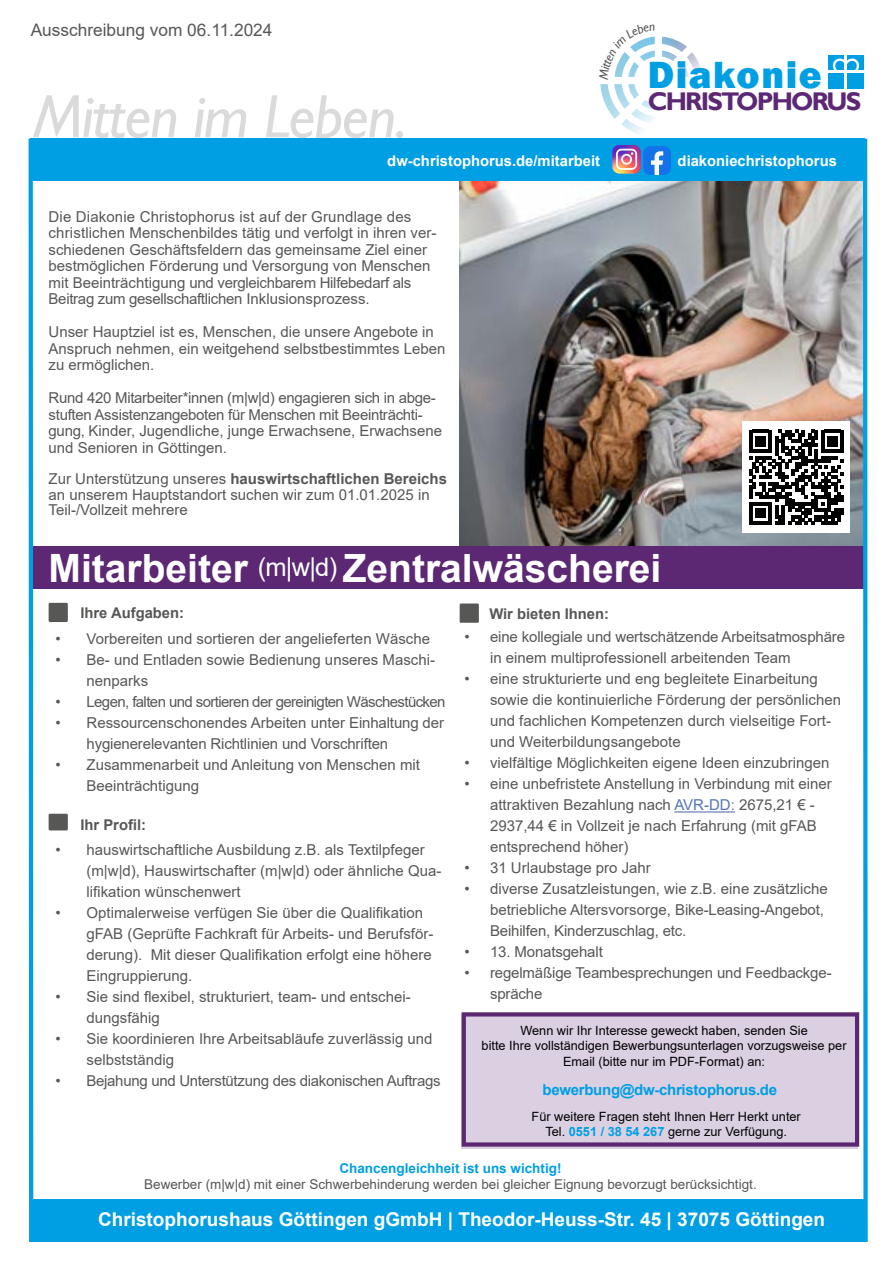
<style>
.page{position:relative;width:893px;height:1263px;background:#fff}
.page>*{position:absolute;margin:0;border:0;box-sizing:border-box;transform-origin:0 0}
.t1{font:italic 61.5px "Gill Sans";letter-spacing:-.02em;color:#dadada}
.t2{font:700 39px "Arial";color:#fff}
.t3{font:800 39px "Franklin Gothic";letter-spacing:.04em;color:#009fe3}
.t4{font:700 25.5px "Gill Sans";letter-spacing:-.07em;color:#5c2874}
.t5{font:700 19.05px "Arial";color:#fff}
.t6{font:17.25px "Arial";color:#575756}
.t7{font:15px/21px "Arial";color:#575756}
.t8{font:15px/16.5px "Arial";letter-spacing:-.02em;color:#575756}
.t9{font:15px "Arial";letter-spacing:-.04em;color:#575756}
.t10{font:700 15px "Arial";letter-spacing:-.02em;color:#009fe3}
.t11{font:700 14.85px "Arial";color:#fff}
.t12{font:700 14.85px "Arial";color:#575756}
.t13{font:13.5px "Arial";color:#575756}
.t14{font:700 13.5px "Arial";color:#009fe3}
.t15{font:12.75px/15.3px "Arial";color:#000;text-align:center}
.s1{font-weight:700}
.s2{color:#5576af}
.s3{font-weight:700;color:#009fe3}
</style>
<div class="page">
<img style="left:460px;top:181px;width:401px;height:365px">
<div style="left:31px;top:139px;width:834px;height:42px;background:#009fe3"></div>
<div style="left:31px;top:546px;width:834px;height:43px;background:#5c2874"></div>
<hr style="left:674px;top:811px;width:61px;height:1px;background:#5576af">
<div style="left:49px;top:814px;width:19px;height:16px;background:#575756"></div>
<div style="left:460px;top:603px;width:19px;height:20px;background:#575756"></div>
<div style="left:742px;top:421px;width:108px;height:111px;background:#fff"></div>
<svg style="left:749px;top:430px;width:95px;height:95px"></svg>
<div style="left:49px;top:603px;width:19px;height:19px;background:#575756"></div>
<svg style="left:662px;top:84px;width:54px;height:55px"></svg>
<svg style="left:662px;top:37px;width:39px;height:40px"></svg>
<div style="left:828px;top:55px;width:35px;height:33px;background:#009fe3"></div>
<hr style="left:845px;top:55px;width:2px;height:33px;background:#fff">
<hr style="left:828px;top:70px;width:35px;height:3px;background:#fff">
<svg style="left:832px;top:57px;width:28px;height:13px"></svg>
<div style="left:643px;top:146px;width:28px;height:29px;background:#1473eb;border-radius:7px"></div>
<svg style="left:651px;top:151px;width:12px;height:24px"></svg>
<svg style="left:612px;top:145px;width:29px;height:29px"></svg>
<div style="left:31px;top:1199px;width:834px;height:43px;background:#009fe3"></div>
<div style="left:462px;top:1013px;width:396px;height:135px;background:#dbd0e2"></div>
<div style="left:462px;top:1012px;width:397px;height:135px;border:4px solid #5c2874"></div>
<svg style="left:28px;top:138px;width:7px;height:1104px"></svg>
<svg style="left:861px;top:138px;width:7px;height:1104px"></svg>
<svg style="left:600px;top:36px;width:56px;height:98px"></svg>
<p class="t6" style="left:31px;top:19px;width:243px">Ausschreibung vom 06.11.2024</p>
<h1 class="t1" style="left:33px;top:81px;width:376px">Mitten im Leben.</h1>
<p class="t11" style="left:387px;top:150px;width:214px">dw-christophorus.de/mitarbeit</p>
<p class="t7" style="left:49px;top:208px;width:389px;line-height:16.5px">Die Diakonie Christophorus ist auf der Grundlage des christlichen Menschenbildes tätig und verfolgt in ihren ver&shy;schiedenen Geschäftsfeldern das gemeinsame Ziel einer bestmöglichen Förderung und Versorgung von Menschen mit Beeinträchtigung und vergleichbarem Hilfebedarf als Beitrag zum gesellschaftlichen Inklusionsprozess.</p>
<p class="t7" style="left:49px;top:324px;width:398px;line-height:16.5px">Unser Hauptziel ist es, Menschen, die unsere Angebote in<br>Anspruch nehmen, ein weitgehend selbstbestimmtes Leben zu ermöglichen.</p>
<p class="t8" style="left:49px;top:390px;width:395px">Rund 420 Mitarbeiter*innen (m|w|d) engagieren sich in abge&shy;stuften Assistenzangeboten für Menschen mit Beeinträchti&shy;gung, Kinder, Jugendliche, junge Erwachsene, Erwachsene und Senioren in Göttingen.</p>
<p class="t7" style="left:49px;top:471px;width:400px;line-height:15.6px">Zur Unterstützung unseres <span class="s1">hauswirtschaftlichen Bereichs </span>an unserem Hauptstandort suchen wir zum 01.01.2025 in<br>Teil-/Vollzeit mehrere</p>
<h2 class="t3" style="left:648px;top:50px;width:175px">Diakonie</h2>
<h3 class="t4" style="left:648px;top:86px;width:215px">CHRISTOPHORUS</h3>
<p class="t11" style="left:678px;top:150px;width:161px">diakoniechristophorus</p>
<h2 class="t2" style="left:49px;top:540px;width:614px">Mitarbeiter <sup>(m|w|d)</sup> Zentralwäscherei</h2>
<p class="t12" style="left:80px;top:602px;width:105px">Ihre Aufgaben:</p>
<p class="t7" style="left:55px;top:628px;width:376px">• Vorbereiten und sortieren der angelieferten Wäsche</p>
<p class="t7" style="left:86px;top:649px;width:350px;text-indent:-31px">• Be- und Entladen sowie Bedienung unseres Maschi&shy;nenparks</p>
<p class="t9" style="left:55px;top:691px;width:392px">• Legen, falten und sortieren der gereinigten Wäschestücken</p>
<p class="t7" style="left:86px;top:712px;width:359px;text-indent:-31px">• Ressourcenschonendes Arbeiten unter Einhaltung der hygienerelevanten Richtlinien und Vorschriften</p>
<p class="t7" style="left:86px;top:754px;width:335px;text-indent:-31px">• Zusammenarbeit und Anleitung von Menschen mit<br>Beeinträchtigung</p>
<p class="t12" style="left:80px;top:814px;width:67px">Ihr Profil:</p>
<p class="t7" style="left:86px;top:839px;width:356px;text-indent:-31px">• hauswirtschaftliche Ausbildung z.B. als Textilpfeger (m|w|d), Hauswirtschafter (m|w|d) oder ähnliche Qua&shy;lifikation wünschenwert</p>
<p class="t7" style="left:86px;top:902px;width:348px;text-indent:-31px">• Optimalerweise verfügen Sie über die Qualifikation gFAB (Geprüfte Fachkraft für Arbeits- und Berufsför&shy;derung). Mit dieser Qualifikation erfolgt eine höhere Eingruppierung.</p>
<p class="t7" style="left:86px;top:986px;width:326px;text-indent:-31px">• Sie sind flexibel, strukturiert, team- und entschei&shy;dungsfähig</p>
<p class="t7" style="left:86px;top:1028px;width:348px;text-indent:-31px">• Sie koordinieren Ihre Arbeitsabläufe zuverlässig und selbstständig</p>
<p class="t8" style="left:55px;top:1073px;width:387px">• Bejahung und Unterstützung des diakonischen Auftrags</p>
<p class="t12" style="left:489px;top:603px;width:121px">Wir bieten Ihnen:</p>
<p class="t7" style="left:490px;top:626px;width:357px;text-indent:-26px">• eine kollegiale und wertschätzende Arbeitsatmosphäre in einem multiprofessionell arbeitenden Team</p>
<p class="t7" style="left:490px;top:668px;width:352px;text-indent:-26px">• eine strukturierte und eng begleitete Einarbeitung sowie die kontinuierliche Förderung der persönlichen und fachlichen Kompetenzen durch vielseitige Fort&shy;und Weiterbildungsangebote</p>
<p class="t7" style="left:464px;top:752px;width:366px">• vielfältige Möglichkeiten eigene Ideen einzubringen</p>
<p class="t7" style="left:490px;top:773px;width:343px;text-indent:-26px">• eine unbefristete Anstellung in Verbindung mit einer attraktiven Bezahlung nach <span class="s2">AVR-DD:</span> 2675,21 € - 2937,44 € in Vollzeit je nach Erfahrung (mit gFAB entsprechend höher)</p>
<p class="t7" style="left:464px;top:857px;width:188px">• 31 Urlaubstage pro Jahr</p>
<p class="t7" style="left:490px;top:878px;width:339px;text-indent:-26px">• diverse Zusatzleistungen, wie z.B. eine zusätzliche betriebliche Altersvorsorge, Bike-Leasing-Angebot,<br>Beihilfen, Kinderzuschlag, etc.</p>
<p class="t7" style="left:464px;top:941px;width:140px">• 13. Monatsgehalt</p>
<p class="t7" style="left:490px;top:962px;width:343px;text-indent:-26px">• regelmäßige Teambesprechungen und Feedbackge&shy;spräche</p>
<p class="t15" style="left:482px;top:1023px;width:366px">Wenn wir Ihr Interesse geweckt haben, senden Sie<br>bitte Ihre vollständigen Bewerbungsunterlagen vorzugsweise per<br>Email (bitte nur im PDF-Format) an:</p>
<p class="t10" style="left:543px;top:1079px;width:236px">bewerbung@dw-christophorus.de</p>
<p class="t15" style="left:532px;top:1108px;width:271px">Für weitere Fragen steht Ihnen Herr Herkt unter<br>Tel. <span class="s3">0551 / 38 54 267</span> gerne zur Verfügung.</p>
<p class="t14" style="left:339px;top:1159px;width:224px">Chancengleichheit ist uns wichtig!</p>
<p class="t13" style="left:144px;top:1175px;width:614px">Bewerber (m|w|d) mit einer Schwerbehinderung werden bei gleicher Eignung bevorzugt berücksichtigt.</p>
<p class="t5" style="left:98px;top:1206px;width:729px">Christophorushaus Göttingen gGmbH | Theodor-Heuss-Str. 45 | 37075 Göttingen</p>
</div>
